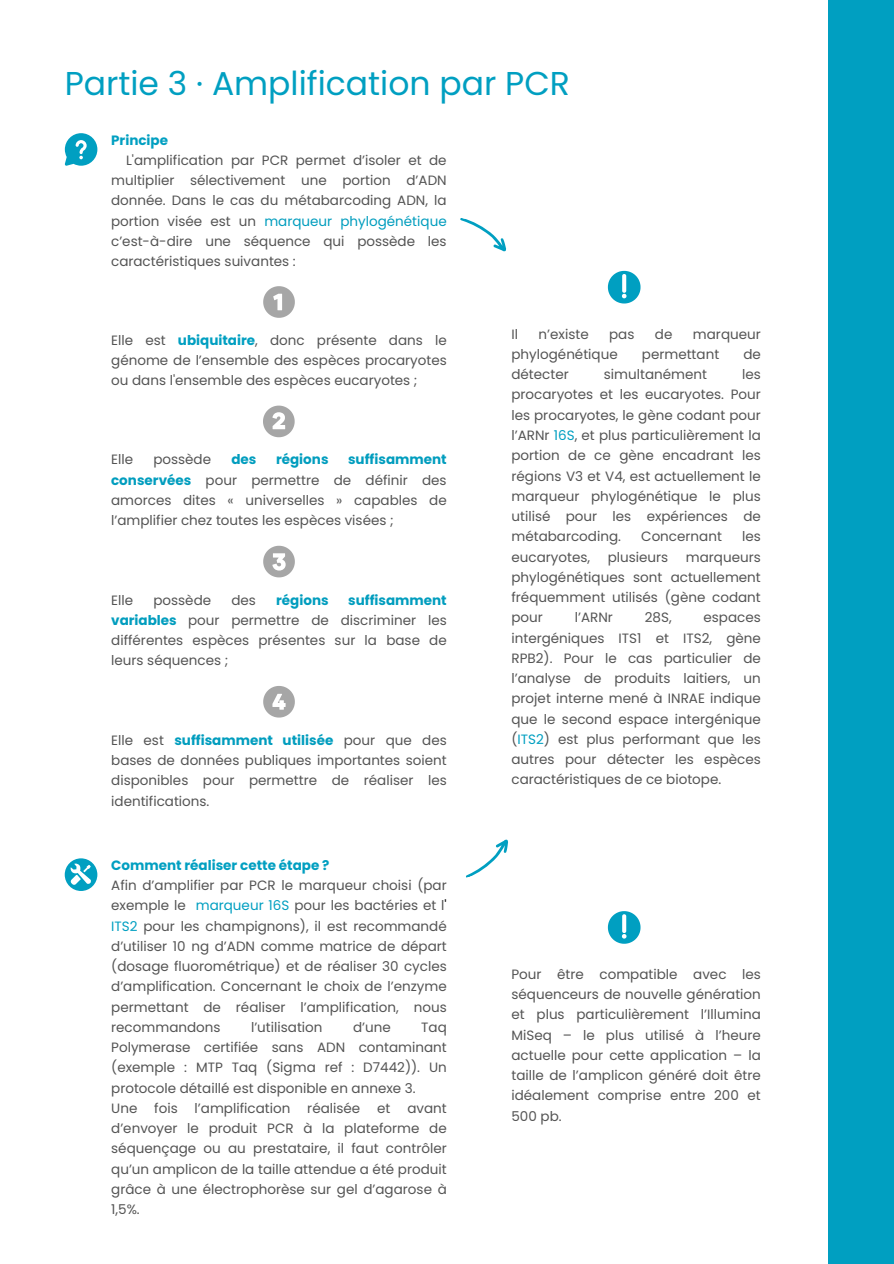
<style>
.page{position:relative;width:894px;height:1264px;background:#fff}
.page>*{position:absolute;margin:0;border:0;box-sizing:border-box;transform-origin:0 0}
.t1{font:33px "Poppins";color:#009fc1}
.t2{font:13.5px/20.2px "Poppins";color:#545454;text-align:justify}
.t3{font:700 13.5px "Poppins";color:#009fc1}
.t4{font:700 13.5px "Poppins";color:#019dbe}
.s1{color:#019dbe}
.s2{font-weight:700;color:#009fc1}
.s3{font-weight:700;color:#019dbe}
.s4{color:#009fc1}
.s5{color:#000}
</style>
<div class="page">
<svg style="left:65px;top:133px;width:32px;height:33px"></svg>
<svg style="left:607px;top:271px;width:33px;height:32px"></svg>
<svg style="left:65px;top:858px;width:32px;height:33px"></svg>
<svg style="left:263px;top:286px;width:31px;height:32px"></svg>
<svg style="left:607px;top:911px;width:33px;height:32px"></svg>
<svg style="left:263px;top:405px;width:31px;height:32px"></svg>
<svg style="left:263px;top:545px;width:31px;height:32px"></svg>
<svg style="left:263px;top:686px;width:31px;height:31px"></svg>
<svg style="left:460px;top:218px;width:47px;height:34px"></svg>
<svg style="left:466px;top:839px;width:42px;height:39px"></svg>
<div style="left:828px;top:0;width:65px;height:1263px;background:#009fc1"></div>
<p class="t1" style="left:65px;top:60px;width:506px">Partie 3 · Amplification par PCR</p>
<h1 class="t3" style="left:111px;top:130px;width:58px">Principe</h1>
<p class="t2" style="left:111px;top:150px;width:337px;text-indent:15px">L'amplification par PCR permet d’isoler et de multiplier sélectivement une portion d’ADN donnée. Dans le cas du métabarcoding ADN, la portion visée est un <span class="s1">marqueur phylogénétique </span>c’est-à-dire une séquence qui possède les caractéristiques suivantes :</p>
<p class="t2" style="left:111px;top:330px;width:337px">Elle est <span class="s2">ubiquitaire</span>, donc présente dans le génome de l’ensemble des espèces procaryotes ou dans l'ensemble des espèces eucaryotes ;</p>
<p class="t2" style="left:111px;top:449px;width:23px">Elle</p>
<p class="t2" style="left:153px;top:449px;width:59px">possède</p>
<p class="t4" style="left:231px;top:450px;width:27px">des</p>
<p class="t4" style="left:276px;top:450px;width:54px">régions</p>
<p class="t2" style="left:111px;top:449px;width:337px;text-indent:237px"><span class="s3">suffisamment conservées</span> pour permettre de définir des amorces dites « universelles » capables de l’amplifier chez toutes les espèces visées ;</p>
<p class="t2" style="left:111px;top:590px;width:23px">Elle</p>
<p class="t2" style="left:153px;top:590px;width:59px">possède</p>
<p class="t2" style="left:231px;top:590px;width:26px">des</p>
<p class="t4" style="left:276px;top:590px;width:54px">régions</p>
<p class="t2" style="left:111px;top:590px;width:337px;text-indent:237px"><span class="s3">suffisamment variables</span> pour permettre de discriminer les différentes espèces présentes sur la base de leurs séquences ;</p>
<p class="t2" style="left:111px;top:730px;width:337px">Elle est <span class="s3">suffisamment utilisée</span> pour que des bases de données publiques importantes soient disponibles pour permettre de réaliser les identifications.</p>
<p class="t3" style="left:111px;top:855px;width:220px">Comment réaliser cette étape ?</p>
<p class="t2" style="left:111px;top:875px;width:337px">Afin d’amplifier par PCR le marqueur choisi (par exemple le <span class="s4">marqueur 16S</span> pour les bactéries et l<span class="s5">' </span><span class="s4">ITS2</span> pour les champignons), il est recommandé d’utiliser 10 ng d’ADN comme matrice de départ (dosage fluorométrique) et de réaliser 30 cycles d’amplification. Concernant le choix de l’enzyme permettant de réaliser l’amplification, nous recommandons</p>
<p class="t2" style="left:251px;top:1017px;width:73px">l’utilisation</p>
<p class="t2" style="left:353px;top:1017px;width:39px">d’une</p>
<p class="t2" style="left:111px;top:1017px;width:337px;text-indent:310px">Taq Polymerase certifiée sans ADN contaminant (exemple : MTP Taq (Sigma ref : D7442)). Un protocole détaillé est disponible en annexe 3.</p>
<p class="t2" style="left:111px;top:1098px;width:28px">Une</p>
<p class="t2" style="left:154px;top:1098px;width:25px">fois</p>
<p class="t2" style="left:194px;top:1098px;width:97px">l’amplification</p>
<p class="t2" style="left:307px;top:1098px;width:54px">réalisée</p>
<p class="t2" style="left:377px;top:1098px;width:15px">et</p>
<p class="t2" style="left:111px;top:1098px;width:337px;text-indent:296px">avant d’envoyer le produit PCR à la plateforme de séquençage ou au prestataire, il faut contrôler qu’un amplicon de la taille attendue a été produit grâce à une électrophorèse sur gel d’agarose à 1,5%.</p>
<p class="t2" style="left:511px;top:324px;width:8px">Il</p>
<p class="t2" style="left:538px;top:324px;width:52px">n’existe</p>
<p class="t2" style="left:609px;top:324px;width:27px">pas</p>
<p class="t2" style="left:654px;top:324px;width:19px">de</p>
<p class="t2" style="left:692px;top:324px;width:69px">marqueur</p>
<p class="t2" style="left:511px;top:344px;width:108px">phylogénétique</p>
<p class="t2" style="left:641px;top:344px;width:79px">permettant</p>
<p class="t2" style="left:743px;top:344px;width:19px">de</p>
<p class="t2" style="left:511px;top:364px;width:59px">détecter</p>
<p class="t2" style="left:603px;top:364px;width:105px">simultanément</p>
<p class="t2" style="left:511px;top:364px;width:251px;text-indent:230px">les procaryotes et les eucaryotes. Pour les procaryotes, le gène codant pour l’ARNr <span class="s4">16S</span>, et plus particulièrement la portion de ce gène encadrant les régions V3 et V4, est actuellement le marqueur phylogénétique le plus utilisé pour les expériences de métabarcoding.</p>
<p class="t2" style="left:641px;top:526px;width:82px">Concernant</p>
<p class="t2" style="left:742px;top:526px;width:20px">les</p>
<p class="t2" style="left:511px;top:546px;width:80px">eucaryotes,</p>
<p class="t2" style="left:607px;top:546px;width:62px">plusieurs</p>
<p class="t2" style="left:511px;top:546px;width:251px;text-indent:174px">marqueurs phylogénétiques sont actuellement fréquemment utilisés (gène codant pour</p>
<p class="t2" style="left:574px;top:607px;width:40px">l’ARNr</p>
<p class="t2" style="left:644px;top:607px;width:28px">28S,</p>
<p class="t2" style="left:511px;top:607px;width:251px;text-indent:192px">espaces intergéniques ITS1 et ITS2, gène RPB2). Pour le cas particulier de l’analyse de produits laitiers, un projet interne mené à INRAE indique que le second espace intergénique (<span class="s4">ITS2</span>) est plus performant que les autres pour détecter les espèces caractéristiques de ce biotope.</p>
<p class="t2" style="left:511px;top:964px;width:251px">Pour être compatible avec les séquenceurs de nouvelle génération et plus particulièrement l’Illumina MiSeq – le plus utilisé à l’heure actuelle pour cette application – la taille de l’amplicon généré doit être idéalement comprise entre 200 et 500 pb.</p>
</div>
